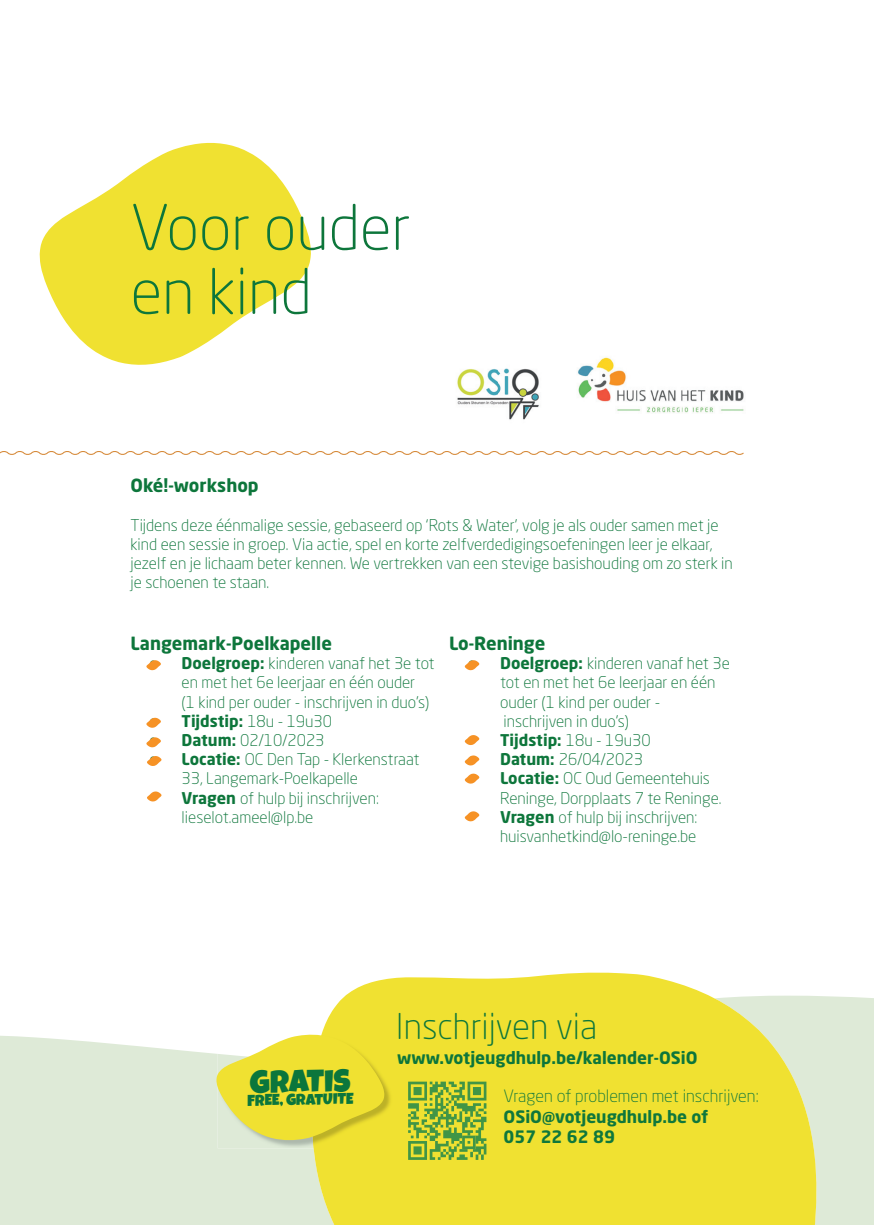
<style>
.page{position:relative;width:874px;height:1225px;background:#fff}
.page>*{position:absolute;margin:0;border:0;box-sizing:border-box;transform-origin:0 0}
.t1{font:300 62px/64px "Neo Sans Std";color:#0d763b}
.t2{font:300 35.2px "Neo Sans Std";color:#0d763b}
.t3{font:31.8px "Luckiest Guy";color:#0b763c}
.t4{font:700 18px "Neo Sans Std";color:#0d763b}
.t5{font:700 17px "Neo Sans Std";color:#0d763b}
.t6{font:300 17px "Neo Sans Std";color:#0f773c}
.t7{font:700 17px/20.2px "Neo Sans Std";color:#0f773c}
.t8{font:300 16px/19.2px "Neo Sans Std";color:#0d763b}
.t9{font:700 16px "Neo Sans Std";color:#0d763b}
.t10{font:15.6px "Luckiest Guy";color:#0b763c}
.s1{font-weight:700}
.s2{font-weight:300}
</style>
<div class="page">
<svg style="left:0;top:996px;width:873px;height:229px;fill:#deead7"></svg>
<svg style="left:39px;top:142px;width:272px;height:223px;fill:#f0e131"></svg>
<svg style="left:0;top:451px;width:744px;height:4px"></svg>
<img style="left:457px;top:368px;width:82px;height:52px">
<img style="left:578px;top:357px;width:166px;height:56px">
<svg style="left:311px;top:972px;width:505px;height:253px;background:#efe346"></svg>
<img style="left:217px;top:1140px;width:94px;height:8px">
<img style="left:311px;top:1036px;width:81px;height:112px">
<svg style="left:216px;top:1034px;width:168px;height:106px;background:#ede24e"></svg>
<svg style="left:405px;top:1079px;width:84px;height:83px;background:#a0be3a"></svg>
<svg style="left:146px;top:660px;width:15px;height:10px"></svg>
<svg style="left:146px;top:737px;width:15px;height:10px"></svg>
<svg style="left:146px;top:718px;width:15px;height:9px"></svg>
<svg style="left:147px;top:756px;width:14px;height:10px"></svg>
<svg style="left:464px;top:735px;width:15px;height:10px"></svg>
<svg style="left:464px;top:773px;width:15px;height:10px"></svg>
<svg style="left:464px;top:755px;width:15px;height:10px"></svg>
<svg style="left:464px;top:660px;width:15px;height:10px"></svg>
<svg style="left:464px;top:811px;width:15px;height:10px"></svg>
<svg style="left:147px;top:791px;width:14px;height:10px"></svg>
<h1 class="t1" style="left:130px;top:195px;width:281px">Voor ouder en kind</h1>
<p class="t4" style="left:130px;top:474px;width:130px">Oké!-workshop</p>
<p class="t8" style="left:130px;top:515px;width:603px">Tijdens deze éénmalige sessie, gebaseerd op ‘Rots &amp; Water’, volg je als ouder samen met je kind een sessie in groep. Via actie, spel en korte zelfverdedigingsoefeningen leer je elkaar, jezelf en je lichaam beter kennen. We vertrekken van een stevige basishouding om zo sterk in je schoenen te staan.</p>
<p class="t4" style="left:130px;top:632px;width:203px">Langemark-Poelkapelle</p>
<p class="t8" style="left:181px;top:653px;width:254px;text-indent:-32px"><span class="s1">• Doelgroep:</span> kinderen vanaf het 3e tot en met het 6e leerjaar en één ouder<br>(1 kind per ouder - inschrijven in duo’s)</p>
<p class="t9" style="left:150px;top:710px;width:184px">• Tijdstip: <span class="s2">18u - 19u30</span></p>
<p class="t8" style="left:150px;top:730px;width:176px"><span class="s1">• Datum:</span> 02/10/2023</p>
<p class="t8" style="left:181px;top:749px;width:239px;text-indent:-32px"><span class="s1">• Locatie:</span> OC Den Tap - Klerkenstraat<br>33, Langemark-Poelkapelle</p>
<p class="t8" style="left:181px;top:788px;width:199px;text-indent:-32px"><span class="s1">• Vragen</span> of hulp bij inschrijven: lieselot.ameel@lp.be</p>
<p class="t4" style="left:449px;top:632px;width:98px">Lo-Reninge</p>
<p class="t8" style="left:500px;top:653px;width:231px;text-indent:-32px"><span class="s1">• Doelgroep:</span> kinderen vanaf het 3e tot en met het 6e leerjaar en één ouder (1 kind per ouder - inschrijven in duo’s)</p>
<p class="t9" style="left:468px;top:730px;width:184px">• Tijdstip: <span class="s2">18u - 19u30</span></p>
<p class="t8" style="left:468px;top:749px;width:176px"><span class="s1">• Datum:</span> 26/04/2023</p>
<p class="t8" style="left:500px;top:769px;width:223px;text-indent:-32px"><span class="s1">• Locatie:</span> OC Oud Gemeentehuis<br>Reninge, Dorpplaats 7 te Reninge.</p>
<p class="t8" style="left:468px;top:807px;width:230px;text-align:right"><span class="s1">• Vragen</span> of hulp bij inschrijven: huisvanhetkind@lo-reninge.be</p>
<h2 class="t2" style="left:396px;top:1005px;width:203px">Inschrijven via</h2>
<p class="t5" style="left:397px;top:1047px;width:302px">www.votjeugdhulp.be/kalender-OSiO</p>
<h3 class="t3" style="left:249px;top:1061px;width:102px;rotate:-1deg">GRATIS</h3>
<p class="t10" style="left:247px;top:1090px;width:108px;rotate:-1deg">FREE, GRATUITE</p>
<p class="t6" style="left:503px;top:1086px;width:256px">Vragen of problemen met inschrijven:</p>
<p class="t7" style="left:503px;top:1105px;width:206px">OSiO@votjeugdhulp.be of<br>057 22 62 89</p>
</div>
